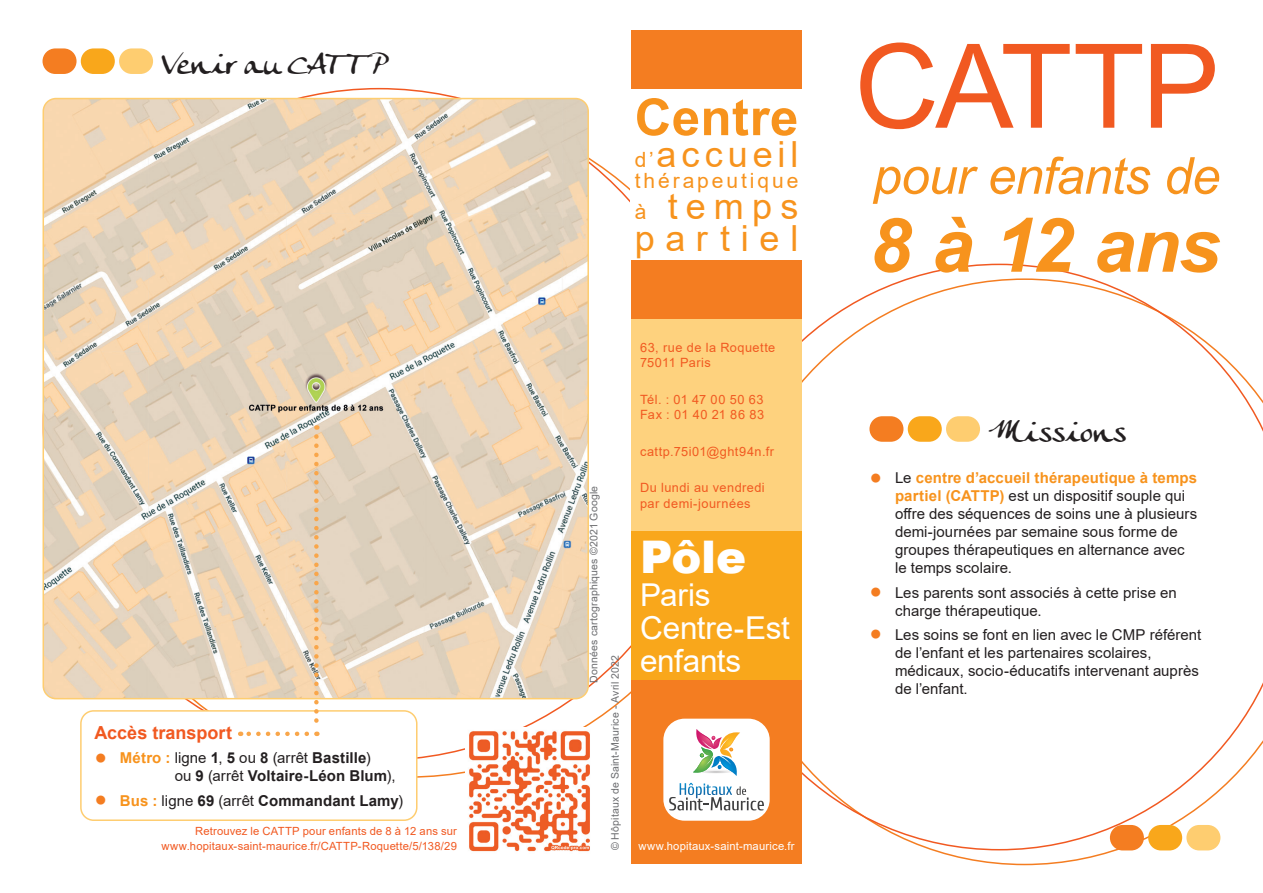
<style>
.page{position:relative;width:1263px;height:893px;background:#fff}
.page>*{position:absolute;margin:0;border:0;box-sizing:border-box;transform-origin:0 0}
.t1{font:117px "Arial";letter-spacing:-.025em;color:#f15921}
.t2{font:italic 700 75px "Arial";color:#f7931d}
.t3{font:italic 51px "Arial";letter-spacing:-.015em;color:#f7931d}
.t4{font:700 51px "Arial";letter-spacing:.005em;color:#f7931d}
.t5{font:900 45px "Arial";color:#fff}
.t6{font:36px/31.5px "Arial";letter-spacing:.295em;color:#f7931d}
.t7{font:36px "Arial";letter-spacing:.135em;color:#f7931d}
.t8{font:31.5px/33px "Arial";letter-spacing:-.01em;color:#fff}
.t9{font:30px "Anke Calligraphic FG";letter-spacing:.05em;color:#231f20}
.t10{font:21px "Arial";letter-spacing:.14em;color:#f7931d}
.t11{font:700 18px "Arial";color:#f15921}
.t12{font:15px/18px "Arial";letter-spacing:.005em;color:#231f20}
.t13{font:700 15px/18px "Arial";letter-spacing:.01em;color:#231f20}
.t14{font:12.75px/15.3px "Arial";letter-spacing:.035em;color:#f15921}
.t15{font:11.25px/15.6px "Arial";letter-spacing:.015em;color:#f15921;text-align:right}
.t16{font:11.25px "Arial";letter-spacing:.015em;color:#fff}
.t17{font:10.5px/21.3px "Arial";letter-spacing:.015em;color:#6c6d70}
.s1{font-weight:400;font-size:36px;color:#f47d21}
.s2{color:#f7931d}
.s3{font-weight:400}
.s4{font-size:21px}
.s5{font-size:36px;color:#f47d21}
.s6{font-weight:700;color:#f7931d}
</style>
<div class="page">
<svg style="left:801px;top:264px;width:462px;height:586px"></svg>
<div style="left:631px;top:30px;width:170px;height:833px;background:#f47d21"></div>
<div style="left:663px;top:719px;width:107px;height:102px;background:#fff;border-radius:21px"></div>
<svg style="left:669px;top:783px;width:95px;height:27px"></svg>
<svg style="left:693px;top:729px;width:47px;height:47px"></svg>
<div style="left:43px;top:48px;width:34px;height:26px;background:#f47d21;border-radius:13px"></div>
<div style="left:81px;top:48px;width:34px;height:26px;background:#f9a71b;border-radius:13px"></div>
<div style="left:119px;top:48px;width:34px;height:26px;background:#fecd70;border-radius:13px"></div>
<div style="left:1110px;top:825px;width:34px;height:25px;background:#f47d21;border-radius:13px"></div>
<div style="left:1148px;top:825px;width:34px;height:25px;background:#f9a71b;border-radius:13px"></div>
<div style="left:1186px;top:825px;width:34px;height:25px;background:#fecd70;border-radius:13px"></div>
<div style="left:630px;top:89px;width:173px;height:170px;background:#fff"></div>
<div style="left:631px;top:319px;width:170px;height:212px;background:#fed27e"></div>
<div style="left:631px;top:531px;width:170px;height:149px;background:#f9a71b"></div>
<img style="left:469px;top:731px;width:121px;height:121px">
<img style="left:43px;top:99px;width:545px;height:600px">
<div style="left:43px;top:98px;width:546px;height:601px;border:2px solid #fecd70;border-radius:13px"></div>
<div style="left:80px;top:710px;width:337px;height:111px;border:2px solid #fecd70;border-radius:13px"></div>
<svg style="left:314px;top:436px;width:5px;height:300px"></svg>
<svg style="left:240px;top:732px;width:67px;height:4px"></svg>
<div style="left:869px;top:416px;width:34px;height:26px;background:#f47d21;border-radius:13px"></div>
<div style="left:908px;top:416px;width:34px;height:26px;background:#f9a71b;border-radius:13px"></div>
<div style="left:946px;top:416px;width:34px;height:26px;background:#fecd70;border-radius:13px"></div>
<h3 class="t9" style="left:162px;top:46px;width:225px">Venir au CAT T P</h3>
<p class="t11" style="left:94px;top:720px;width:139px">Accès transport</p>
<p class="t13" style="left:175px;top:749px;width:222px;text-indent:-80px"><span class="s1">•</span> <span class="s2">Métro :</span> <span class="s3">ligne</span> 1<span class="s3">,</span> 5 <span class="s3">ou</span> 8 <span class="s3">(arrêt</span> Bastille<span class="s3">)<br>ou</span> 9 <span class="s3">(arrêt</span> Voltaire-Léon Blum<span class="s3">),</span></p>
<p class="t13" style="left:94px;top:792px;width:310px"><span class="s1">•</span> <span class="s2">Bus :</span> <span class="s3">ligne</span> 69 <span class="s3">(arrêt</span> Commandant Lamy<span class="s3">)</span></p>
<p class="t15" style="left:162px;top:823px;width:297px">Retrouvez le CATTP pour enfants de 8 à 12 ans sur www.hopitaux-saint-maurice.fr/CATTP-Roquette/5/138/29</p>
<h3 class="t4" style="left:635px;top:81px;width:165px">Centre</h3>
<h3 class="t7" style="left:635px;top:129px;width:165px"><span class="s4">d’</span>accueil</h3>
<h3 class="t10" style="left:635px;top:166px;width:165px">thérapeutique</h3>
<h3 class="t6" style="left:635px;top:191px;width:165px"><span class="s4">à</span> temps partiel</h3>
<p class="t17" style="left:583px;top:850px;width:366px;text-indent:168px;rotate:-90deg">Données cartographiques ©2021 Google © Hôpitaux de Saint-Maurice - Avril 2022</p>
<p class="t14" style="left:640px;top:340px;width:137px">63, rue de la Roquette<br>75011 Paris</p>
<p class="t14" style="left:640px;top:392px;width:126px">Tél. : 01 47 00 50 63<br>Fax : 01 40 21 86 83</p>
<p class="t14" style="left:640px;top:444px;width:136px">cattp.75i01@ght94n.fr</p>
<p class="t14" style="left:640px;top:480px;width:126px">Du lundi au vendredi par demi-journées</p>
<h3 class="t5" style="left:640px;top:524px;width:108px">Pôle</h3>
<h3 class="t8" style="left:640px;top:578px;width:151px">Paris<br>Centre-Est enfants</h3>
<p class="t16" style="left:638px;top:839px;width:157px">www.hopitaux-saint-maurice.fr</p>
<h1 class="t1" style="left:854px;top:6px;width:367px">CATTP</h1>
<h3 class="t3" style="left:873px;top:143px;width:349px">pour enfants de</h3>
<h2 class="t2" style="left:869px;top:195px;width:352px">8 à 12 ans</h2>
<h3 class="t9" style="left:989px;top:414px;width:139px">Missions</h3>
<p class="t12" style="left:895px;top:469px;width:304px;text-indent:-26px"><span class="s5">•</span> Le <span class="s6">centre d’accueil thérapeutique à temps partiel (CATTP)</span> est un dispositif souple qui offre des séquences de soins une à plusieurs demi-journées par semaine sous forme de groupes thérapeutiques en alternance avec le temps scolaire.</p>
<p class="t12" style="left:895px;top:583px;width:283px;text-indent:-26px"><span class="s5">•</span> Les parents sont associés à cette prise en charge thérapeutique.</p>
<p class="t12" style="left:895px;top:625px;width:308px;text-indent:-26px"><span class="s5">•</span> Les soins se font en lien avec le CMP référent de l’enfant et les partenaires scolaires, médicaux, socio-éducatifs intervenant auprès de l’enfant.</p>
</div>
